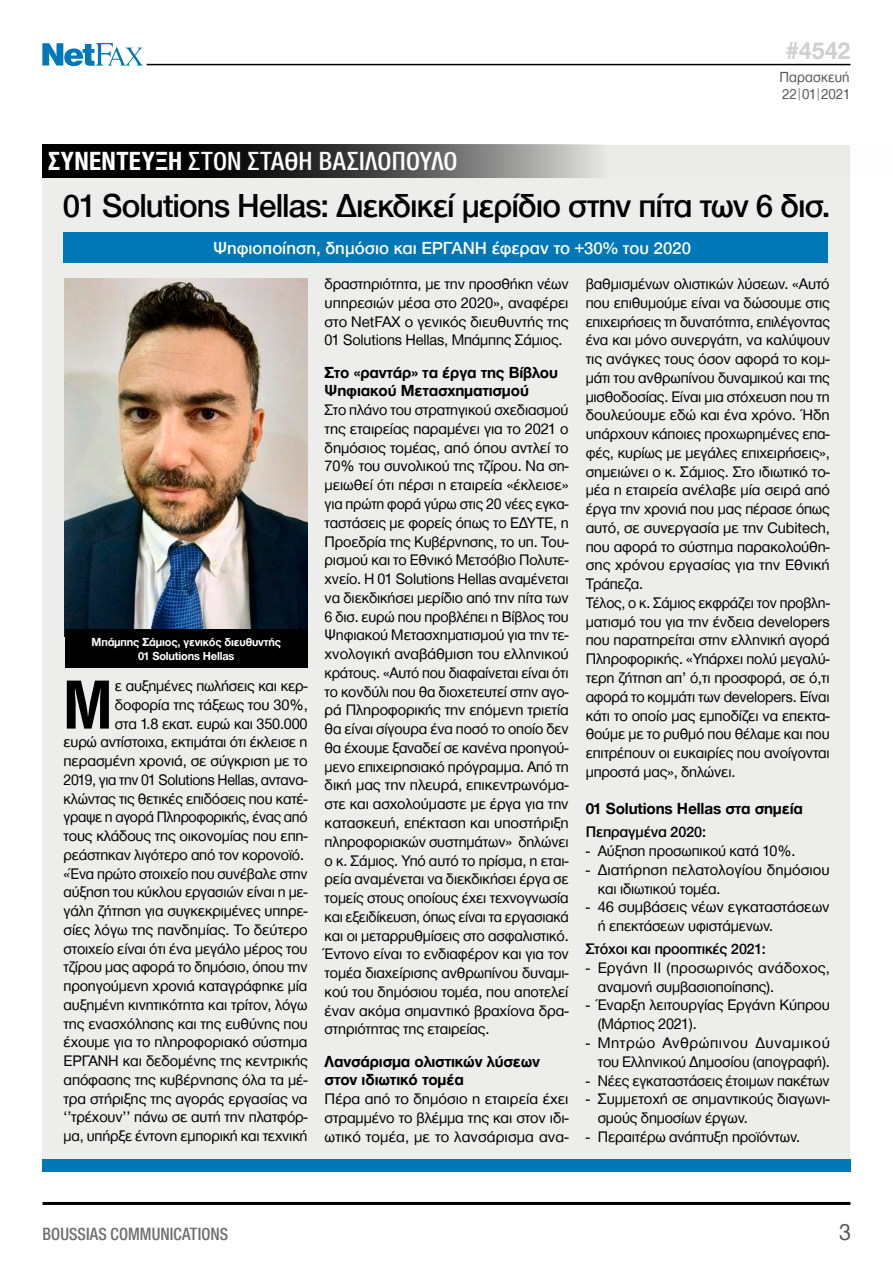
<style>
.page{position:relative;width:893px;height:1263px;background:#fff}
.page>*{position:absolute;margin:0;border:0;box-sizing:border-box;transform-origin:0 0}
.t1{font:700 72px "CF Helvetica Cond";color:#000}
.t2{font:500 34.2px "CF Helvetica";letter-spacing:-.025em;color:#000}
.t3{font:500 27px "CF Helvetica Cond";letter-spacing:.005em;color:#fff}
.t4{font:700 25.5px "CF Helvetica";color:#d0d0cf;scale:.95 1}
.t5{font:24px "CF Helvetica";color:#565655;scale:.95 1}
.t6{font:500 18.3px "CF Helvetica Cond";color:#6e6e6e;scale:.95 1}
.t7{font:500 18px "CF Helvetica";color:#fff}
.t8{font:700 16.5px/18.8px "CF Helvetica";letter-spacing:-.01em;color:#000}
.t9{font:15.75px/18.8px "CF Helvetica";letter-spacing:-.01em;color:#000}
.t10{font:15.75px/18.8px "CF Helvetica";letter-spacing:.01em;color:#000}
.t11{font:500 15.75px "CF Helvetica";letter-spacing:-.01em;color:#000}
.t12{font:15px/17.2px "CF Helvetica";letter-spacing:.005em;color:#565655;scale:.95 1}
.t13{font:700 12px/14.2px "CF Helvetica";letter-spacing:-.015em;color:#fff;text-align:center}
.s1{font-weight:700}
</style>
<div class="page">
<hr style="left:43px;top:1202px;width:807px;height:3px;background:#000">
<svg style="left:42px;top:43px;width:102px;height:23px"></svg>
<hr style="left:147px;top:64px;width:703px;height:1px;background:#000">
<div style="left:42px;top:145px;width:808px;height:1026px;background:#ededec"></div>
<div style="left:43px;top:1159px;width:808px;height:12px;background:#0077b7"></div>
<svg style="left:42px;top:145px;width:558px;height:32px;background:#414141"></svg>
<div style="left:64px;top:232px;width:764px;height:31px;background:#0077b7"></div>
<img style="left:65px;top:279px;width:243px;height:350px">
<div style="left:65px;top:629px;width:243px;height:39px;background:#000"></div>
<h3 class="t4" style="left:786px;top:37px;width:69px">#4542</h3>
<p class="t12" style="left:780px;top:68px;width:76px">Παρασκευή<br>22|01|2021</p>
<h3 class="t3" style="left:48px;top:147px;width:411px"><span class="s1">ΣΥΝΕΝΤΕΥΞΗ</span> ΣΤΟΝ ΣΤΑΘΗ ΒΑΣΙΛΟΠΟΥΛΟ</h3>
<h2 class="t2" style="left:63px;top:187px;width:769px">01 Solutions Hellas: Διεκδικεί μερίδιο στην πίτα των 6 δισ.</h2>
<p class="t7" style="left:213px;top:238px;width:479px">Ψηφιοποίηση, δημόσιο και ΕΡΓΑΝΗ έφεραν το +30% του 2020</p>
<p class="t13" style="left:92px;top:635px;width:191px">Μπάμπης Σάμιος, γενικός διευθυντής<br>01 Solutions Hellas</p>
<h1 class="t1" style="left:64px;top:666px;width:50px">Μ</h1>
<p class="t9" style="left:64px;top:676px;width:246px;text-align:right">ε αυξημένες πωλήσεις και κερ&shy;δοφορία της τάξεως του 30%,<br>στα 1.8 εκατ. ευρώ και 350.000<br>ευρώ αντίστοιχα, εκτιμάται ότι έκλεισε η περασμένη χρονιά, σε σύγκριση με το 2019, για την 01 Solutions Hellas, αντανα&shy;κλώντας τις θετικές επιδόσεις που κατέ&shy;γραψε η αγορά Πληροφορικής, ένας από τους κλάδους της οικονομίας που επη&shy;ρεάστηκαν λιγότερο από τον κορονοϊό. «Ένα πρώτο στοιχείο που συνέβαλε στην αύξηση του κύκλου εργασιών είναι η με&shy;γάλη ζήτηση για συγκεκριμένες υπηρε&shy;σίες λόγω της πανδημίας. Το δεύτερο στοιχείο είναι ότι ένα μεγάλο μέρος του τζίρου μας αφορά το δημόσιο, όπου την προηγούμενη χρονιά καταγράφηκε μία αυξημένη κινητικότητα και τρίτον, λόγω της ενασχόλησης και της ευθύνης που έχουμε για το πληροφοριακό σύστημα ΕΡΓΑΝΗ και δεδομένης της κεντρικής απόφασης της κυβέρνησης όλα τα μέ&shy;τρα στήριξης της αγοράς εργασίας να ‘’τρέχουν’’ πάνω σε αυτή την πλατφόρ&shy;μα, υπήρξε έντονη εμπορική και τεχνική</p>
<p class="t9" style="left:325px;top:274px;width:246px;text-align:justify">δραστηριότητα, με την προσθήκη νέων υπηρεσιών μέσα στο 2020», αναφέρει στο NetFAX ο γενικός διευθυντής της 01 Solutions Hellas, Μπάμπης Σάμιος.</p>
<p class="t8" style="left:325px;top:363px;width:235px">Στο «ραντάρ» τα έργα της Βίβλου<br>Ψηφιακού Μετασχηματισμού</p>
<p class="t9" style="left:325px;top:401px;width:246px;text-align:justify">Στο πλάνο του στρατηγικού σχεδιασμού της εταιρείας παραμένει για το 2021 ο δημόσιος τομέας, από όπου αντλεί το 70% του συνολικού της τζίρου. Να ση&shy;μειωθεί ότι πέρσι η εταιρεία «έκλεισε» για πρώτη φορά γύρω στις 20 νέες εγκα&shy;ταστάσεις με φορείς όπως το ΕΔΥΤΕ, η Προεδρία της Κυβέρνησης, το υπ. Του&shy;ρισμού και το Εθνικό Μετσόβιο Πολυτε&shy;χνείο. Η 01 Solutions Hellas αναμένεται να διεκδικήσει μερίδιο από την πίτα των 6 δισ. ευρώ που προβλέπει η Βίβλος του Ψηφιακού Μετασχηματισμού για την τε&shy;χνολογική αναβάθμιση του ελληνικού κράτους. «Αυτό που διαφαίνεται είναι ότι το κονδύλι που θα διοχετευτεί στην αγο&shy;ρά Πληροφορικής την επόμενη τριετία θα είναι σίγουρα ένα ποσό το οποίο δεν θα έχουμε ξαναδεί σε κανένα προηγού&shy;μενο επιχειρησιακό πρόγραμμα. Από τη δική μας την πλευρά, επικεντρωνόμα&shy;στε και ασχολούμαστε με έργα για την κατασκευή, επέκταση και υποστήριξη πληροφοριακών συστημάτων» δηλώνει ο κ. Σάμιος. Υπό αυτό το πρίσμα, η εται&shy;ρεία αναμένεται να διεκδικήσει έργα σε τομείς στους οποίους έχει τεχνογνωσία και εξειδίκευση, όπως είναι τα εργασιακά και οι μεταρρυθμίσεις στο ασφαλιστικό.<br>Έντονο είναι το ενδιαφέρον και για τον τομέα διαχείρισης ανθρωπίνου δυναμι&shy;κού του δημόσιου τομέα, που αποτελεί έναν ακόμα σημαντικό βραχίονα δρα&shy;στηριότητας της εταιρείας.</p>
<p class="t8" style="left:325px;top:1052px;width:217px">Λανσάρισμα ολιστικών λύσεων στον ιδιωτικό τομέα</p>
<p class="t9" style="left:325px;top:1090px;width:246px;text-align:justify">Πέρα από το δημόσιο η εταιρεία έχει στραμμένο το βλέμμα της και στον ιδι&shy;ωτικό τομέα, με το λανσάρισμα ανα-</p>
<p class="t9" style="left:586px;top:274px;width:246px">βαθμισμένων ολιστικών λύσεων. «Αυτό που επιθυμούμε είναι να δώσουμε στις επιχειρήσεις τη δυνατότητα, επιλέγοντας ένα και μόνο συνεργάτη, να καλύψουν τις ανάγκες τους όσον αφορά το κομ&shy;μάτι του ανθρωπίνου δυναμικού και της μισθοδοσίας. Είναι μια στόχευση που τη δουλεύουμε εδώ και ένα χρόνο. Ήδη υπάρχουν κάποιες προχωρημένες επα&shy;φές, κυρίως με μεγάλες επιχειρήσεις», σημειώνει ο κ. Σάμιος. Στο ιδιωτικό το&shy;μέα η εταιρεία ανέλαβε μία σειρά από έργα την χρονιά που μας πέρασε όπως αυτό, σε συνεργασία με την Cubitech, που αφορά το σύστημα παρακολούθη&shy;σης χρόνου εργασίας για την Εθνική Τράπεζα.<br>Τέλος, ο κ. Σάμιος εκφράζει τον προβλη&shy;ματισμό του για την ένδεια developers που παρατηρείται στην ελληνική αγορά Πληροφορικής. «Υπάρχει πολύ μεγαλύ&shy;τερη ζήτηση απ’ ό,τι προσφορά, σε ό,τι αφορά το κομμάτι των developers. Είναι κάτι το οποίο μας εμποδίζει να επεκτα&shy;θούμε με το ρυθμό που θέλαμε και που επιτρέπουν οι ευκαιρίες που ανοίγονται μπροστά μας», δηλώνει.</p>
<p class="t8" style="left:586px;top:799px;width:219px">01 Solutions Hellas στα σημεία</p>
<p class="t11" style="left:586px;top:824px;width:122px">Πεπραγμένα 2020:</p>
<p class="t9" style="left:586px;top:841px;width:211px">- Αύξηση προσωπικού κατά 10%.</p>
<p class="t9" style="left:598px;top:860px;width:233px;text-indent:-12px">- Διατήρηση πελατολογίου δημόσιου και ιδιωτικού τομέα.</p>
<p class="t9" style="left:598px;top:898px;width:233px;text-indent:-12px">- 46 συμβάσεις νέων εγκαταστάσεων ή επεκτάσεων υφιστάμενων.</p>
<p class="t11" style="left:586px;top:940px;width:182px">Στόχοι και προοπτικές 2021:</p>
<p class="t10" style="left:598px;top:958px;width:234px;text-indent:-12px">- Εργάνη ΙΙ (προσωρινός ανάδοχος, αναμονή συμβασιοποίησης).</p>
<p class="t9" style="left:598px;top:996px;width:234px;text-indent:-12px">- Έναρξη λειτουργίας Εργάνη Κύπρου (Μάρτιος 2021).</p>
<p class="t9" style="left:586px;top:1033px;width:246px;text-align:right">- Μητρώο Ανθρώπινου Δυναμικού του Ελληνικού Δημοσίου (απογραφή).</p>
<p class="t9" style="left:586px;top:1071px;width:246px">- Νέες εγκαταστάσεις έτοιμων πακέτων</p>
<p class="t9" style="left:598px;top:1090px;width:234px;text-indent:-12px">- Συμμετοχή σε σημαντικούς διαγωνι&shy;σμούς δημοσίων έργων.</p>
<p class="t9" style="left:586px;top:1127px;width:216px">- Περαιτέρω ανάπτυξη προϊόντων.</p>
<p class="t6" style="left:43px;top:1224px;width:197px">BOUSSIAS COMMUNICATIONS</p>
<h3 class="t5" style="left:839px;top:1219px;width:14px">3</h3>
</div>
